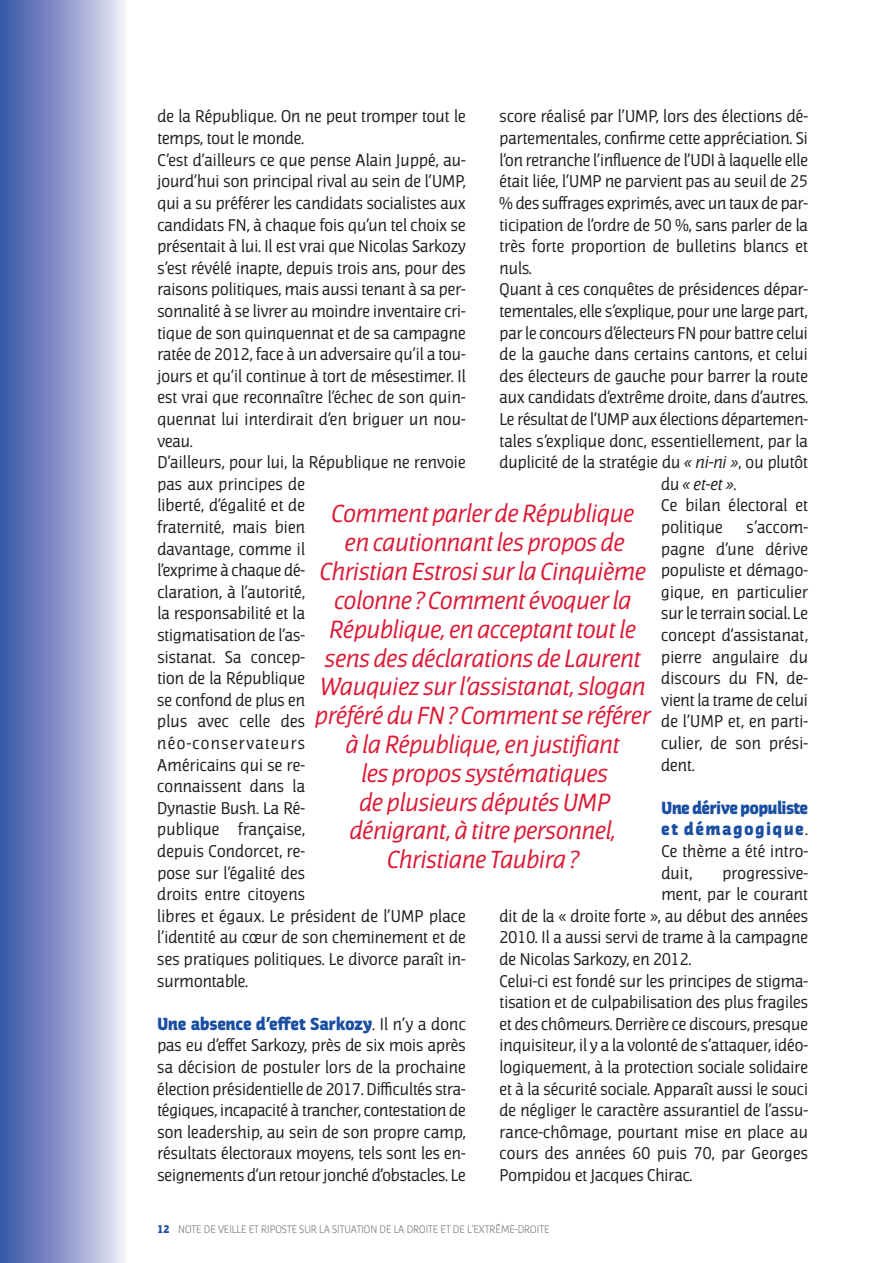
<style>
.page{position:relative;width:893px;height:1263px;background:#fff}
.page>*{position:absolute;margin:0;border:0;box-sizing:border-box;transform-origin:0 0}
.t1{font:italic 24px/28.8px "Jaures";color:#dc1a36;text-align:center}
.t2{font:16.5px/21.6px "Jaures";letter-spacing:.005em;color:#231f20;text-align:justify}
.t3{font:900 16.5px/21.6px "Jaures";letter-spacing:-.005em;color:#1a4ea1;text-align:justify}
.t4{font:italic 16.5px "Jaures";color:#231f20}
.t5{font:300 10.5px "Jaures";letter-spacing:.005em;color:#6c6d70}
.s1{font-weight:900;color:#1a4ea1}
.s2{font-style:italic}
.s3{font-style:normal}
.s4{font-weight:400;color:#231f20}
</style>
<div class="page">
<div style="left:0;top:0;width:127px;height:1263px;background:linear-gradient(to right,#334fa4,#f0ebf7)"></div>
<p class="t2" style="left:157px;top:106px;width:310px;text-align:left">de la République. On ne peut tromper tout le temps, tout le monde.<br>C’est d’ailleurs ce que pense Alain Juppé, au&shy;jourd’hui son principal rival au sein de l’UMP, qui a su préférer les candidats socialistes aux candidats FN, à chaque fois qu’un tel choix se présentait à lui. Il est vrai que Nicolas Sarkozy s’est révélé inapte, depuis trois ans, pour des raisons politiques, mais aussi tenant à sa per&shy;sonnalité à se livrer au moindre inventaire cri&shy;tique de son quinquennat et de sa campagne ratée de 2012, face à un adversaire qu’il a tou&shy;jours et qu’il continue à tort de mésestimer. Il est vrai que reconnaître l’échec de son quin&shy;quennat lui interdirait d’en briguer un nou&shy;veau.<br>D’ailleurs, pour lui, la République ne renvoie pas aux principes de<br>liberté, d’égalité et de<br>fraternité, mais bien<br>davantage, comme il<br>l’exprime à chaque dé-<br>claration, à l’autorité,<br>la responsabilité et la<br>stigmatisation de l’as-<br>sistanat. Sa concep-<br>tion de la République<br>se confond de plus en<br>plus avec celle des<br>néo-conservateurs<br>Américains qui se re-<br>connaissent dans la<br>Dynastie Bush. La Ré-<br>publique française,<br>depuis Condorcet, re-<br>pose sur l’égalité des<br>droits entre citoyens<br>libres et égaux. Le président de l’UMP place l’identité au cœur de son cheminement et de ses pratiques politiques. Le divorce paraît in&shy;surmontable.</p>
<p class="t2" style="left:157px;top:1013px;width:310px"><span class="s1">Une absence d’effet Sarkozy</span>. Il n’y a donc pas eu d’effet Sarkozy, près de six mois après sa décision de postuler lors de la prochaine élection présidentielle de 2017. Difficultés stra&shy;tégiques, incapacité à trancher, contestation de son leadership, au sein de son propre camp, résultats électoraux moyens, tels sont les en&shy;seignements d’un retour jonché d’obstacles. Le</p>
<p class="t2" style="left:500px;top:106px;width:310px">score réalisé par l’UMP, lors des élections dé-</p>
<p class="t2" style="left:500px;top:128px;width:310px">partementales, confirme cette appréciation. Si</p>
<p class="t2" style="left:500px;top:149px;width:310px">l’on retranche l’influence de l’UDI à laquelle elle</p>
<p class="t2" style="left:500px;top:171px;width:310px">était liée, l’UMP ne parvient pas au seuil de 25</p>
<p class="t2" style="left:500px;top:192px;width:310px">% des suffrages exprimés, avec un taux de par-</p>
<p class="t2" style="left:500px;top:214px;width:310px">ticipation de l’ordre de 50 %, sans parler de la</p>
<p class="t2" style="left:500px;top:236px;width:310px">très forte proportion de bulletins blancs et</p>
<p class="t2" style="left:500px;top:257px;width:34px">nuls.</p>
<p class="t2" style="left:500px;top:279px;width:310px">Quant à ces conquêtes de présidences dépar-</p>
<p class="t2" style="left:500px;top:300px;width:310px">tementales, elle s’explique, pour une large part,</p>
<p class="t2" style="left:500px;top:322px;width:310px">par le concours d’électeurs FN pour battre celui</p>
<p class="t2" style="left:500px;top:344px;width:310px">de la gauche dans certains cantons, et celui</p>
<p class="t2" style="left:500px;top:365px;width:310px">des électeurs de gauche pour barrer la route</p>
<p class="t2" style="left:500px;top:387px;width:310px">aux candidats d’extrême droite, dans d’autres.</p>
<p class="t2" style="left:500px;top:408px;width:310px">Le résultat de l’UMP aux élections départemen-</p>
<p class="t2" style="left:500px;top:430px;width:310px">tales s’explique donc, essentiellement, par la</p>
<p class="t2" style="left:500px;top:452px;width:310px">duplicité de la stratégie du <span class="s2">« ni-ni »</span>, ou plutôt</p>
<p class="t4" style="left:661px;top:474px;width:76px"><span class="s3">du</span> « et-et »<span class="s3">.</span></p>
<p class="t2" style="left:661px;top:495px;width:148px">Ce bilan électoral et</p>
<p class="t2" style="left:661px;top:516px;width:63px">politique</p>
<p class="t1" style="left:316px;top:500px;width:336px">Comment parler de République<br>en cautionnant les propos de<br>Christian Estrosi sur la Cinquième colonne ? Comment évoquer la<br>République, en acceptant tout le sens des déclarations de Laurent<br>Wauquiez sur l’assistanat, slogan préféré du FN ? Comment se référer à la République, en justifiant<br>les propos systématiques<br>de plusieurs députés UMP dénigrant, à titre personnel,<br>Christiane Taubira ?</p>
<p class="t2" style="left:661px;top:516px;width:148px;text-indent:85px">s’accom&shy;pagne d’une dérive populiste et démago&shy;gique, en particulier sur le terrain social. Le concept d’assistanat, pierre angulaire du discours du FN, de&shy;vient la trame de celui de l’UMP et, en parti&shy;culier, de son prési&shy;dent.</p>
<p class="t3" style="left:661px;top:797px;width:148px">Une dérive populiste et démagogique<span class="s4">.<br>Ce thème a été intro&shy;duit,</span></p>
<p class="t2" style="left:722px;top:862px;width:87px">progressive-</p>
<p class="t2" style="left:661px;top:884px;width:148px">ment, par le courant</p>
<p class="t2" style="left:500px;top:905px;width:310px">dit de la « droite forte », au début des années</p>
<p class="t2" style="left:500px;top:927px;width:310px">2010. Il a aussi servi de trame à la campagne</p>
<p class="t2" style="left:500px;top:948px;width:193px">de Nicolas Sarkozy, en 2012.</p>
<p class="t2" style="left:500px;top:970px;width:310px">Celui-ci est fondé sur les principes de stigma-</p>
<p class="t2" style="left:500px;top:992px;width:310px">tisation et de culpabilisation des plus fragiles</p>
<p class="t2" style="left:500px;top:1013px;width:310px">et des chômeurs. Derrière ce discours, presque</p>
<p class="t2" style="left:500px;top:1035px;width:310px">inquisiteur, il y a la volonté de s’attaquer, idéo-</p>
<p class="t2" style="left:500px;top:1056px;width:310px">logiquement, à la protection sociale solidaire</p>
<p class="t2" style="left:500px;top:1078px;width:310px">et à la sécurité sociale. Apparaît aussi le souci</p>
<p class="t2" style="left:500px;top:1100px;width:310px">de négliger le caractère assurantiel de l’assu-</p>
<p class="t2" style="left:500px;top:1121px;width:310px">rance-chômage, pourtant mise en place au</p>
<p class="t2" style="left:500px;top:1143px;width:310px">cours des années 60 puis 70, par Georges</p>
<p class="t2" style="left:500px;top:1164px;width:194px">Pompidou et Jacques Chirac.</p>
<p class="t5" style="left:157px;top:1223px;width:394px"><span class="s1">12</span> NOTE DE VEILLE ET RIPOSTE SUR LA SITUATION DE LA DROITE ET DE L’EXTRÊME-DROITE</p>
</div>
